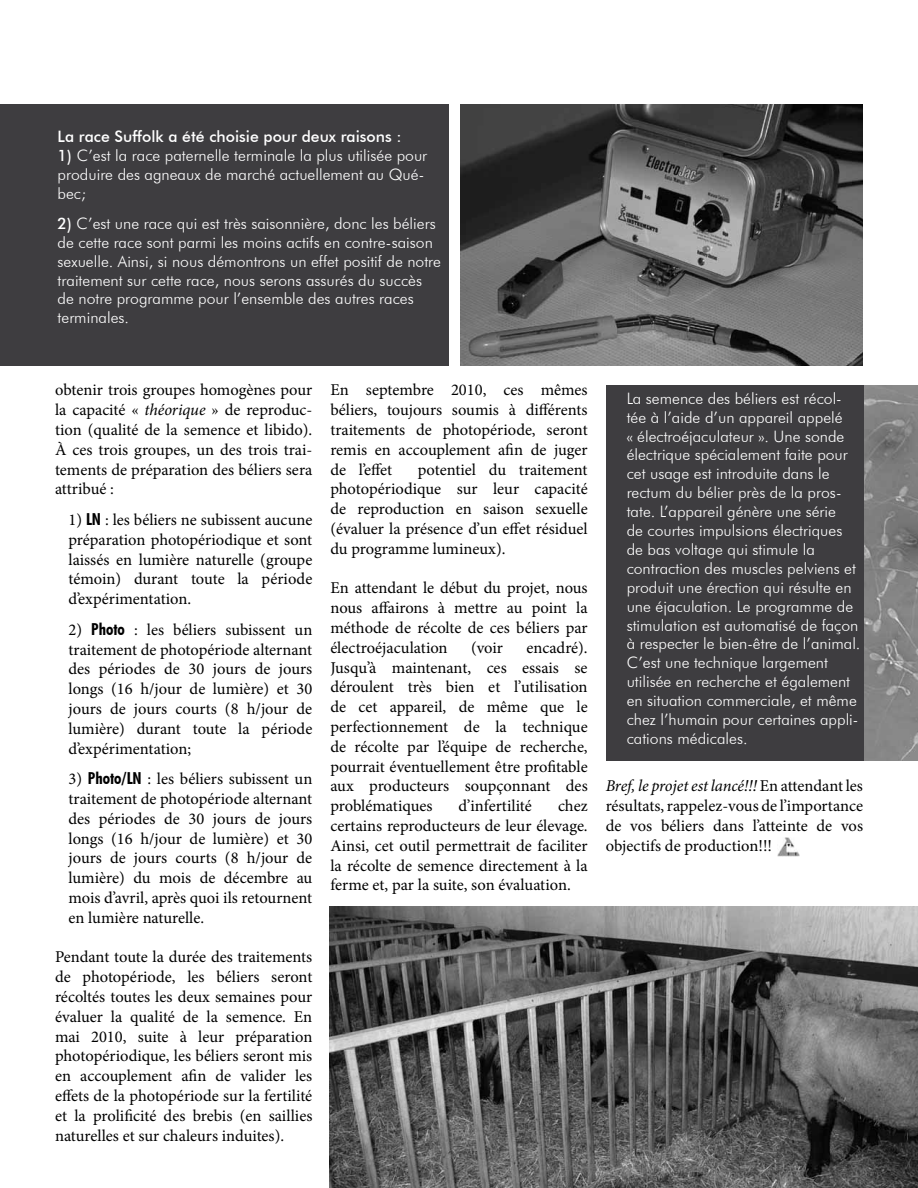
<style>
.page{position:relative;width:918px;height:1188px;background:#fff}
.page>*{position:absolute;margin:0;border:0;box-sizing:border-box;transform-origin:0 0}
.t1{font:16.5px/19.8px "Minion Pro";color:#000;text-align:justify}
.t2{font:300 15.75px/18.9px "Futura BT";color:#fff}
.t3{font:500 15.75px "Futura BT";color:#fff}
.s1{font-weight:500}
.s2{font-style:italic}
.s3{font-family:"Futura BT";font-weight:700;font-stretch:condensed}
</style>
<div class="page">
<img style="left:460px;top:105px;width:403px;height:261px">
<div style="left:0;top:105px;width:448px;height:261px;background:#3e3d40"></div>
<div style="left:606px;top:385px;width:312px;height:375px;background:#3e3d40"></div>
<img style="left:329px;top:907px;width:589px;height:281px">
<img style="left:777px;top:837px;width:23px;height:19px">
<img style="left:865px;top:385px;width:53px;height:375px">
<p class="t3" style="left:58px;top:127px;width:346px">La race Suffolk a été choisie pour deux raisons :</p>
<p class="t2" style="left:58px;top:146px;width:371px"><span class="s1">1)</span> C’est la race paternelle terminale la plus utilisée pour produire des agneaux de marché actuellement au Qué&shy;bec;</p>
<p class="t2" style="left:58px;top:214px;width:385px"><span class="s1">2)</span> C’est une race qui est très saisonnière, donc les béliers de cette race sont parmi les moins actifs en contre-saison sexuelle. Ainsi, si nous démontrons un effet positif de notre traitement sur cette race, nous serons assurés du succès de notre programme pour l’ensemble des autres races terminales.</p>
<p class="t1" style="left:55px;top:380px;width:259px">obtenir trois groupes homogènes pour la capacité « <span class="s2">théorique</span> » de reproduc&shy;tion (qualité de la semence et libido).<br>À ces trois groupes, un des trois trai&shy;tements de préparation des béliers sera attribué :</p>
<p class="t1" style="left:69px;top:510px;width:245px">1) <span class="s3">LN</span> : les béliers ne subissent aucune préparation photopériodique et sont laissés en lumière naturelle (groupe témoin) durant toute la période d’expérimentation.</p>
<p class="t1" style="left:69px;top:620px;width:245px">2) <span class="s3">Photo</span> : les béliers subissent un traitement de photopériode alternant des périodes de 30 jours de jours longs (16 h/jour de lumière) et 30 jours de jours courts (8 h/jour de lumière) durant toute la période d’expérimentation;</p>
<p class="t1" style="left:69px;top:769px;width:245px">3) <span class="s3">Photo/LN</span> : les béliers subissent un traitement de photopériode alternant des périodes de 30 jours de jours longs (16 h/jour de lumière) et 30 jours de jours courts (8 h/jour de lumière) du mois de décembre au mois d’avril, après quoi ils retournent en lumière naturelle.</p>
<p class="t1" style="left:55px;top:947px;width:259px">Pendant toute la durée des traitements de photopériode, les béliers seront récoltés toutes les deux semaines pour évaluer la qualité de la semence. En mai 2010, suite à leur préparation photopériodique, les béliers seront mis en accouplement afin de valider les effets de la photopériode sur la fertilité et la prolificité des brebis (en saillies naturelles et sur chaleurs induites).</p>
<p class="t1" style="left:330px;top:380px;width:259px">En septembre 2010, ces mêmes béliers, toujours soumis à différents traitements de photopériode, seront remis en accouplement afin de juger de l’effet</p>
<p class="t1" style="left:330px;top:460px;width:259px;text-indent:87px">potentiel du traitement photopériodique sur leur capacité de reproduction en saison sexuelle (évaluer la présence d’un effet résiduel du programme lumineux).</p>
<p class="t1" style="left:330px;top:578px;width:259px">En attendant le début du projet, nous nous affairons à mettre au point la méthode de récolte de ces béliers par électroéjaculation</p>
<p class="t1" style="left:330px;top:638px;width:259px;text-indent:196px">encadré).<br>Jusqu’à maintenant, ces essais se déroulent très bien et l’utilisation de cet appareil, de même que le perfectionnement de la technique de récolte par l’équipe de recherche, pourrait éventuellement être profitable aux producteurs soupçonnant des problématiques</p>
<p class="t1" style="left:471px;top:638px;width:33px">(voir</p>
<p class="t1" style="left:330px;top:796px;width:259px;text-indent:228px">chez certains reproducteurs de leur élevage.<br>Ainsi, cet outil permettrait de faciliter la récolte de semence directement à la ferme et, par la suite, son évaluation.</p>
<p class="t1" style="left:459px;top:796px;width:75px">d’infertilité</p>
<p class="t2" style="left:627px;top:389px;width:235px">La semence des béliers est récol&shy;tée à l’aide d’un appareil appelé<br>« électroéjaculateur ». Une sonde électrique spécialement faite pour cet usage est introduite dans le rectum du bélier près de la pros&shy;tate. L’appareil génère une série<br>de courtes impulsions électriques de bas voltage qui stimule la contraction des muscles pelviens et produit une érection qui résulte en une éjaculation. Le programme de stimulation est automatisé de façon à respecter le bien-être de l’animal.<br>C’est une technique largement utilisée en recherche et également en situation commerciale, et même chez l’humain pour certaines appli&shy;cations médicales.</p>
<p class="t1" style="left:606px;top:776px;width:259px"><span class="s2">Bref, le projet est lancé!!!</span> En attendant les résultats, rappelez-vous de l’importance de vos béliers dans l’atteinte de vos objectifs de production!!!</p>
</div>
